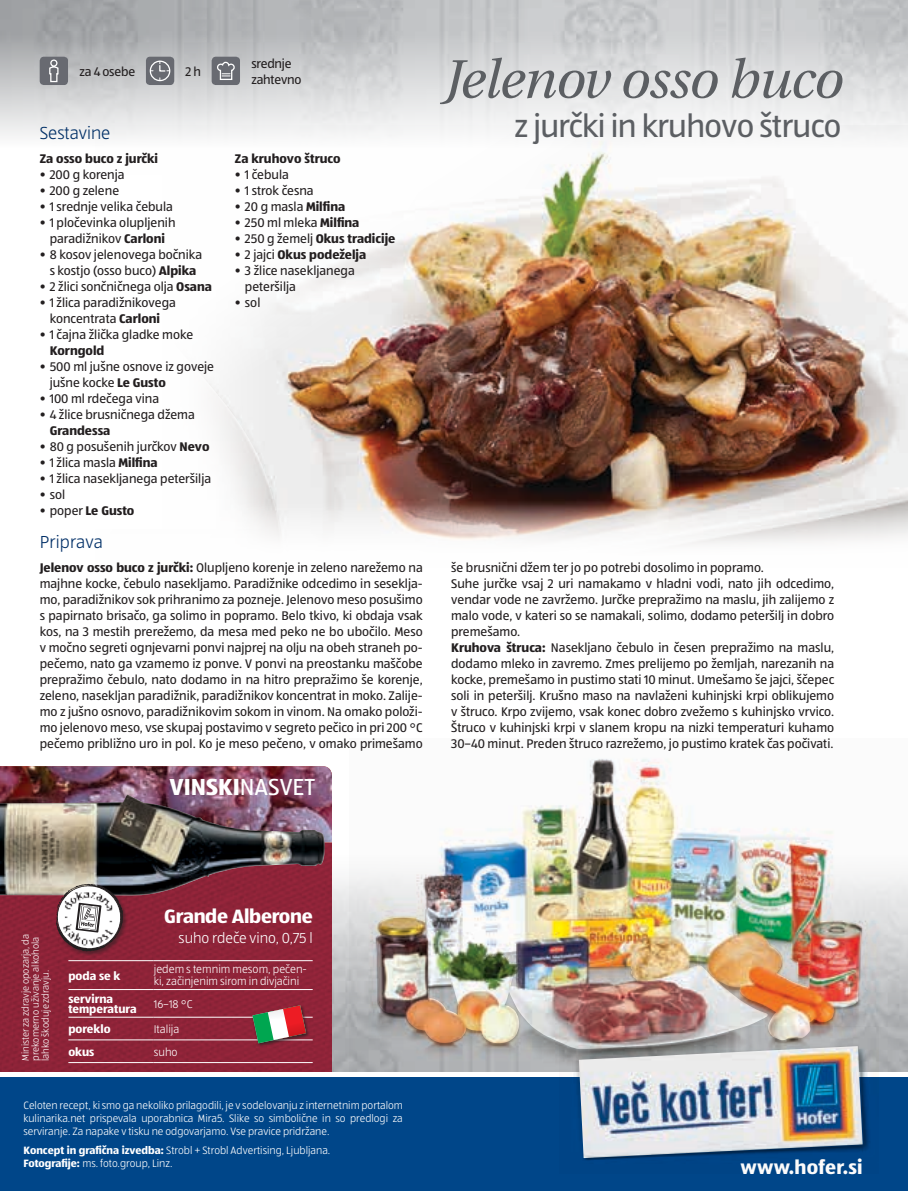
<style>
.page{position:relative;width:908px;height:1191px;background:#fff}
.page>*{position:absolute;margin:0;border:0;box-sizing:border-box;transform-origin:0 0}
.t1{font:italic 54px "Utopia";letter-spacing:-.015em;color:#5c5f63}
.t2{font:32.4px "ALDISUEDOT";letter-spacing:-.02em;color:#5c5f63}
.t3{font:24px "ALDISUED Bold";color:#fff}
.t4{font:700 20px "ALDISUEDOT";letter-spacing:-.015em;color:#fff}
.t5{font:20px "ALDISUED Bold";letter-spacing:.01em;color:#fff}
.t6{font:300 18px "ALDISUEDOT";color:#002f67}
.t7{font:300 15px "ALDISUEDOT";color:#fff}
.t8{font:13px/16px "ALDISUEDOT";color:#231f20}
.t9{font:700 13px "ALDISUEDOT";color:#231f20}
.t10{font:12px/10px "ALDISUED Bold";color:#fff}
.t11{font:11.6px/11.6px "ALDISUEDCE Light";color:#fff}
.t12{font:11.6px "ALDISUED Light";color:#fff}
.t13{font:300 11px/13px "ALDISUEDOT";color:#fff;text-align:justify}
.t14{font:10px/10px "ALDISUEDCE Light";color:#fff}
.s1{font-weight:700}
.s2{font-weight:400}
.s3{font-family:"ALDISUED Regular"}
</style>
<div class="page">
<svg style="left:0;top:871px;width:907px;height:201px;background:#c0b9bc"></svg>
<div style="left:0;top:1077px;width:907px;height:114px;background:#004689"></div>
<svg style="left:0;top:34px;width:907px;height:112px;background:#d7d8da"></svg>
<img style="left:95px;top:125px;width:812px;height:29px">
<img style="left:319px;top:154px;width:588px;height:346px">
<div style="left:0;top:842px;width:332px;height:229px;background:#8e2338"></div>
<img style="left:0;top:766px;width:332px;height:76px">
<hr style="left:68px;top:960px;width:86px;height:1px;background:#fff">
<hr style="left:154px;top:960px;width:158px;height:1px;background:#fff">
<hr style="left:68px;top:989px;width:86px;height:1px;background:#fff">
<hr style="left:154px;top:989px;width:158px;height:1px;background:#fff">
<hr style="left:68px;top:1016px;width:86px;height:1px;background:#fff">
<hr style="left:154px;top:1016px;width:158px;height:1px;background:#fff">
<hr style="left:68px;top:1039px;width:86px;height:1px;background:#fff">
<hr style="left:154px;top:1039px;width:158px;height:1px;background:#fff">
<hr style="left:68px;top:1062px;width:86px;height:1px;background:#fff">
<hr style="left:154px;top:1062px;width:158px;height:1px;background:#fff">
<img style="left:350px;top:759px;width:557px;height:312px">
<img style="left:375px;top:761px;width:303px;height:288px">
<svg style="left:146px;top:57px;width:28px;height:28px"></svg>
<div style="left:150px;top:61px;width:20px;height:20px;border:1px solid #fff;border-radius:50%"></div>
<svg style="left:150px;top:61px;width:19px;height:11px"></svg>
<div style="left:211px;top:57px;width:29px;height:28px;background:#686a71"></div>
<svg style="left:217px;top:61px;width:18px;height:19px"></svg>
<div style="left:40px;top:57px;width:28px;height:28px;background:#686a71"></div>
<svg style="left:49px;top:59px;width:10px;height:24px"></svg>
<svg style="left:319px;top:500px;width:588px;height:4px;background:#a6928a"></svg>
<svg style="left:260px;top:504px;width:647px;height:40px"></svg>
<div style="left:0;top:175px;width:319px;height:354px;background:#fff"></div>
<img style="left:0;top:794px;width:325px;height:101px">
<div style="left:56px;top:883px;width:72px;height:72px;background:#231f20;opacity:.5"></div>
<img style="left:56px;top:883px;width:67px;height:68px">
<img style="left:559px;top:1027px;width:318px;height:134px">
<img style="left:578px;top:1046px;width:284px;height:112px">
<div style="left:251px;top:1003px;width:59px;height:44px;background:#231f20;opacity:.75"></div>
<svg style="left:252px;top:1005px;width:54px;height:38px"></svg>
<p class="t8" style="left:79px;top:63px;width:57px">za 4 osebe</p>
<h1 class="t1" style="left:442px;top:50px;width:400px">Jelenov osso buco</h1>
<h2 class="t2" style="left:514px;top:105px;width:328px">z jurčki in kruhovo štruco</h2>
<p class="t8" style="left:185px;top:63px;width:17px">2 h</p>
<p class="t8" style="left:251px;top:55px;width:52px">srednje zahtevno</p>
<h3 class="t6" style="left:40px;top:121px;width:72px">Sestavine</h3>
<p class="t9" style="left:40px;top:149px;width:120px">Za osso buco z jurčki</p>
<p class="t8" style="left:40px;top:166px;width:86px">• 200 g korenja</p>
<p class="t8" style="left:40px;top:182px;width:81px">• 200 g zelene</p>
<p class="t8" style="left:40px;top:198px;width:135px">• 1 srednje velika čebula</p>
<p class="t8" style="left:40px;top:214px;width:137px;text-align:center">• 1 pločevinka olupljenih paradižnikov <span class="s1">Carloni</span></p>
<p class="t8" style="left:40px;top:246px;width:164px;text-align:center">• 8 kosov jelenovega bočnika s kostjo (osso buco) <span class="s1">Alpika</span></p>
<p class="t8" style="left:40px;top:278px;width:174px">• 2 žlici sončničnega olja <span class="s1">Osana</span></p>
<p class="t8" style="left:40px;top:294px;width:138px;text-align:center">• 1 žlica paradižnikovega koncentrata <span class="s1">Carloni</span></p>
<p class="t8" style="left:40px;top:326px;width:155px">• 1 čajna žlička gladke moke</p>
<p class="t9" style="left:50px;top:341px;width:56px">Korngold</p>
<p class="t8" style="left:50px;top:358px;width:166px;text-indent:-10px">• 500 ml jušne osnove iz goveje jušne kocke <span class="s1">Le Gusto</span></p>
<p class="t8" style="left:40px;top:390px;width:121px">• 100 ml rdečega vina</p>
<p class="t8" style="left:40px;top:406px;width:156px">• 4 žlice brusničnega džema</p>
<p class="t9" style="left:50px;top:421px;width:62px">Grandessa</p>
<p class="t8" style="left:40px;top:438px;width:171px">• 80 g posušenih jurčkov <span class="s1">Nevo</span></p>
<p class="t8" style="left:40px;top:454px;width:119px">• 1 žlica masla <span class="s1">Milfina</span></p>
<p class="t8" style="left:40px;top:470px;width:173px">• 1 žlica nasekljanega peteršilja</p>
<p class="t8" style="left:40px;top:486px;width:27px">• sol</p>
<p class="t9" style="left:40px;top:502px;width:96px"><span class="s2">• poper</span> Le Gusto</p>
<p class="t9" style="left:235px;top:149px;width:107px">Za kruhovo štruco</p>
<p class="t8" style="left:235px;top:166px;width:55px">• 1 čebula</p>
<p class="t8" style="left:235px;top:182px;width:80px">• 1 strok česna</p>
<p class="t8" style="left:235px;top:198px;width:112px">• 20 g masla <span class="s1">Milfina</span></p>
<p class="t8" style="left:235px;top:214px;width:126px">• 250 ml mleka <span class="s1">Milfina</span></p>
<p class="t9" style="left:235px;top:229px;width:162px"><span class="s2">• 250 g žemelj</span> Okus tradicije</p>
<p class="t9" style="left:235px;top:245px;width:133px"><span class="s2">• 2 jajci</span> Okus podeželja</p>
<p class="t8" style="left:245px;top:262px;width:111px;text-indent:-10px">• 3 žlice nasekljanega peteršilja</p>
<p class="t8" style="left:235px;top:294px;width:27px">• sol</p>
<h3 class="t6" style="left:40px;top:530px;width:65px">Priprava</h3>
<p class="t8" style="left:40px;top:559px;width:384px;text-align:justify"><span class="s1">Jelenov osso buco z jurčki:</span> Olupljeno korenje in zeleno narežemo na majhne kocke, čebulo nasekljamo. Paradižnike odcedimo in seseklja&shy;mo, paradižnikov sok prihranimo za pozneje. Jelenovo meso posušimo s papirnato brisačo, ga solimo in popramo. Belo tkivo, ki obdaja vsak kos, na 3 mestih prerežemo, da mesa med peko ne bo ubočilo. Meso v močno segreti ognjevarni ponvi najprej na olju na obeh straneh po&shy;pečemo, nato ga vzamemo iz ponve. V ponvi na preostanku maščobe prepražimo čebulo, nato dodamo in na hitro prepražimo še korenje, zeleno, nasekljan paradižnik, paradižnikov koncentrat in moko. Zalije&shy;mo z jušno osnovo, paradižnikovim sokom in vinom. Na omako položi&shy;mo jelenovo meso, vse skupaj postavimo v segreto pečico in pri 200 °C pečemo približno uro in pol. Ko je meso pečeno, v omako primešamo</p>
<p class="t8" style="left:451px;top:559px;width:384px">še brusnični džem ter jo po potrebi dosolimo in popramo.<br>Suhe jurčke vsaj 2 uri namakamo v hladni vodi, nato jih odcedimo, vendar vode ne zavržemo. Jurčke prepražimo na maslu, jih zalijemo z malo vode, v kateri so se namakali, solimo, dodamo peteršilj in dobro premešamo.<br><span class="s1">Kruhova štruca:</span> Nasekljano čebulo in česen prepražimo na maslu, dodamo mleko in zavremo. Zmes prelijemo po žemljah, narezanih na kocke, premešamo in pustimo stati 10 minut. Umešamo še jajci, ščepec soli in peteršilj. Krušno maso na navlaženi kuhinjski krpi oblikujemo v štruco. Krpo zvijemo, vsak konec dobro zvežemo s kuhinjsko vrvico.<br>Štruco v kuhinjski krpi v slanem kropu na nizki temperaturi kuhamo 30–40 minut. Preden štruco razrežemo, jo pustimo kratek čas počivati.</p>
<h3 class="t3" style="left:169px;top:771px;width:147px">VINSKI<span class="s3">NASVET</span></h3>
<p class="t14" style="left:20px;top:1061px;width:128px;rotate:-90deg">Minister za zdravje opozarja, da prekomerno uživanje alkohola lahko škoduje zdravju.</p>
<h3 class="t4" style="left:164px;top:903px;width:150px">Grande Alberone</h3>
<p class="t7" style="left:178px;top:928px;width:135px">suho rdeče vino, 0,75 l</p>
<p class="t10" style="left:68px;top:970px;width:53px">poda se k</p>
<p class="t11" style="left:154px;top:963px;width:155px">jedem s temnim mesom, pečen&shy;ki, začinjenim sirom in divjačini</p>
<p class="t10" style="left:68px;top:993px;width:70px">servirna temperatura</p>
<p class="t12" style="left:154px;top:997px;width:40px">16–18 °C</p>
<p class="t10" style="left:68px;top:1024px;width:44px">poreklo</p>
<p class="t11" style="left:154px;top:1023px;width:27px">Italija</p>
<p class="t10" style="left:68px;top:1046px;width:28px">okus</p>
<p class="t11" style="left:154px;top:1045px;width:25px">suho</p>
<p class="t13" style="left:23px;top:1098px;width:381px">Celoten recept, ki smo ga nekoliko prilagodili, je v sodelovanju z internetnim portalom kulinarika.net prispevala uporabnica Mira5. Slike so simbolične in so predlogi za serviranje. Za napake v tisku ne odgovarjamo. Vse pravice pridržane.</p>
<p class="t13" style="left:23px;top:1143px;width:308px"><span class="s1">Koncept in grafična izvedba:</span> Strobl + Strobl Advertising, Ljubljana.<br><span class="s1">Fotografije:</span> ms. foto.group, Linz.</p>
<h3 class="t5" style="left:740px;top:1154px;width:123px">www.hofer.si</h3>
</div>
